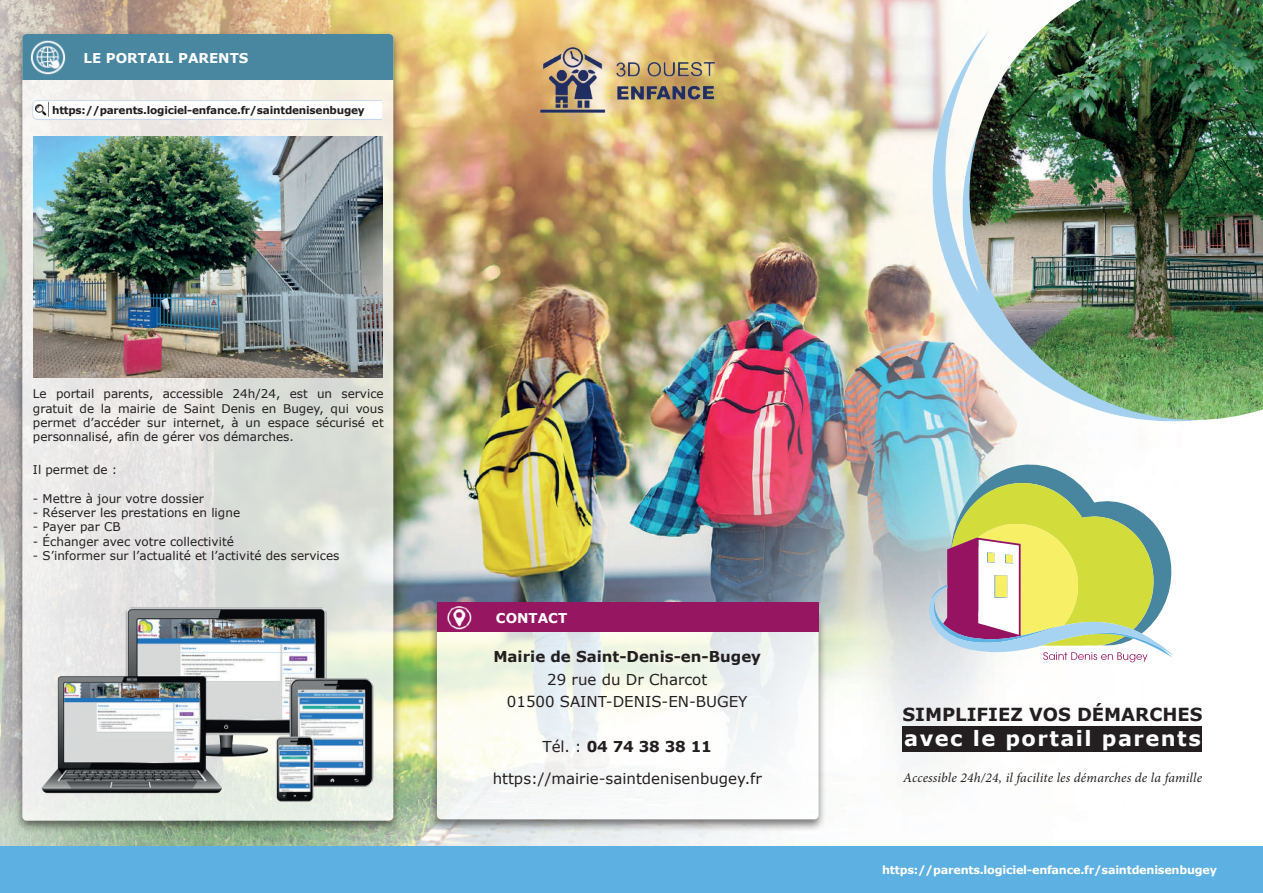
<style>
.page{position:relative;width:1263px;height:893px;background:#fff}
.page>*{position:absolute;margin:0;border:0;box-sizing:border-box;transform-origin:0 0}
.t1{font:700 21px "Verdana";letter-spacing:.07em;color:#fff}
.t2{font:700 18px "Verdana";color:#231f20}
.t3{font:15px/22.5px "Verdana";color:#231f20;text-align:center}
.t4{font:700 15px "Verdana";color:#231f20}
.t5{font:italic 13.5px "Minion Pro";letter-spacing:.01em;color:#231f20}
.t6{font:700 13.5px "Verdana";color:#fff}
.t7{font:12px/14.4px "Verdana";color:#231f20;text-align:justify}
.t8{font:700 11.25px "Verdana";letter-spacing:-.02em;color:#fff}
.t9{font:700 10.5px "Verdana";letter-spacing:-.02em;color:#231f20}
.s1{font-weight:700}
</style>
<div class="page">
<img style="left:0;top:0;width:1020px;height:846px">
<div style="left:902px;top:726px;width:300px;height:26px;background:#231f20"></div>
<div style="left:429px;top:607px;width:398px;height:225px;background:#231f20;opacity:.75"></div>
<svg style="left:437px;top:611px;width:382px;height:208px;fill:#f7f8f5"></svg>
<div style="left:14px;top:30px;width:388px;height:803px;background:#231f20;opacity:.75"></div>
<svg style="left:22px;top:34px;width:371px;height:787px"></svg>
<div style="left:437px;top:602px;width:382px;height:30px;background:#971662"></div>
<div style="left:22px;top:34px;width:371px;height:46px;background:#4986a0"></div>
<div style="left:0;top:846px;width:1263px;height:47px;background:#5db0e2"></div>
<img style="left:23px;top:93px;width:359px;height:28px">
<img style="left:40px;top:606px;width:335px;height:196px">
<img style="left:34px;top:137px;width:348px;height:240px">
<img style="left:447px;top:606px;width:25px;height:24px">
<img style="left:907px;top:0;width:290px;height:440px">
<img style="left:534px;top:41px;width:185px;height:77px">
<img style="left:969px;top:0;width:294px;height:420px">
<img style="left:30px;top:38px;width:37px;height:38px">
<svg style="left:929px;top:463px;width:244px;height:200px"></svg>
<p class="t6" style="left:83px;top:49px;width:167px">LE PORTAIL PARENTS</p>
<p class="t9" style="left:52px;top:103px;width:314px">https://parents.logiciel-enfance.fr/saintdenisenbugey</p>
<p class="t7" style="left:33px;top:386px;width:352px">Le portail parents, accessible 24h/24, est un service gratuit de la mairie de Saint Denis en Bugey, qui vous permet d’accéder sur internet, à un espace sécurisé et personnalisé, afin de gérer vos démarches.</p>
<p class="t7" style="left:33px;top:462px;width:86px">Il permet de :</p>
<p class="t7" style="left:33px;top:491px;width:172px">- Mettre à jour votre dossier</p>
<p class="t7" style="left:33px;top:505px;width:209px">- Réserver les prestations en ligne</p>
<p class="t7" style="left:33px;top:520px;width:89px">- Payer par CB</p>
<p class="t7" style="left:33px;top:534px;width:202px">- Échanger avec votre collectivité</p>
<p class="t7" style="left:33px;top:548px;width:308px">- S’informer sur l’actualité et l’activité des services</p>
<p class="t6" style="left:496px;top:608px;width:73px">CONTACT</p>
<p class="t4" style="left:493px;top:646px;width:269px">Mairie de Saint-Denis-en-Bugey</p>
<p class="t3" style="left:507px;top:668px;width:242px">29 rue du Dr Charcot<br>01500 SAINT-DENIS-EN-BUGEY</p>
<p class="t3" style="left:493px;top:731px;width:271px;line-height:31.5px">Tél. : <span class="s1">04 74 38 38 11 </span>https://mairie-saintdenisenbugey.fr</p>
<h2 class="t2" style="left:902px;top:701px;width:302px">SIMPLIFIEZ VOS DÉMARCHES</h2>
<h1 class="t1" style="left:904px;top:723px;width:298px">avec le portail parents</h1>
<p class="t5" style="left:903px;top:768px;width:300px">Accessible 24h/24, il facilite les démarches de la famille</p>
<p class="t8" style="left:882px;top:862px;width:336px">https://parents.logiciel-enfance.fr/saintdenisenbugey</p>
</div>
